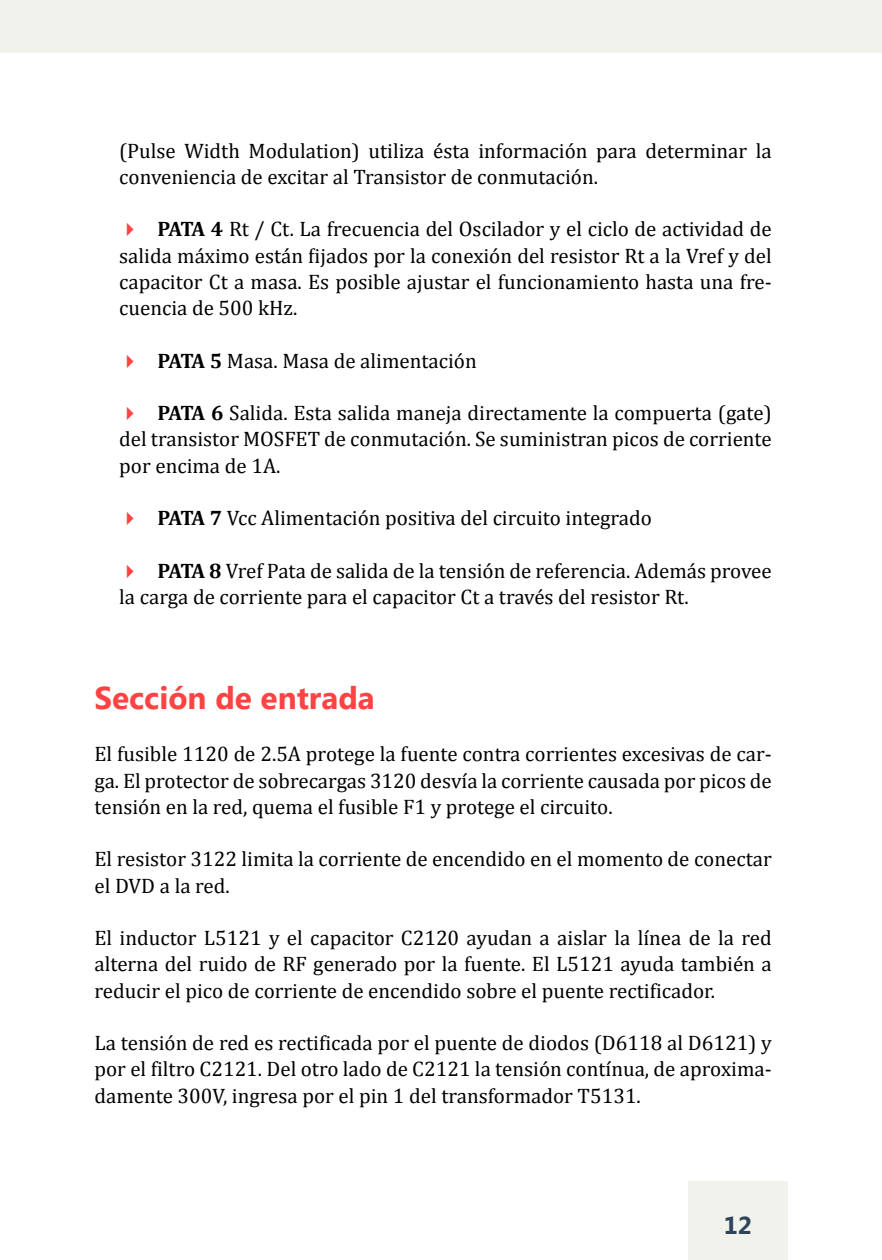
<style>
.page{position:relative;width:882px;height:1260px;background:#fff}
.page>*{position:absolute;margin:0;border:0;box-sizing:border-box;transform-origin:0 0}
.t1{font:700 31.5px "Segoe UI";color:#ff4242}
.t2{font:700 24.5px "Segoe UI";color:#2f435b}
.t3{font:21px/26.2px "Cambria";color:#000;text-align:justify}
.s1{font-weight:700}
</style>
<div class="page">
<div style="left:688px;top:1181px;width:100px;height:79px;background:#f0f2eb"></div>
<div style="left:0;top:0;width:882px;height:52px;background:#f0f2eb"></div>
<p class="t3" style="left:119px;top:137px;width:654px">(Pulse Width Modulation) utiliza ésta información para determinar la conveniencia de excitar al Transistor de conmutación.</p>
<p class="t3" style="left:119px;top:216px;width:654px;text-indent:38px"><span class="s1">PATA 4</span> Rt / Ct. La frecuencia del Oscilador y el ciclo de actividad de salida máximo están fijados por la conexión del resistor Rt a la Vref y del capacitor Ct a masa. Es posible ajustar el funcionamiento hasta una fre&shy;cuencia de 500 kHz.</p>
<p class="t3" style="left:158px;top:347px;width:321px"><span class="s1">PATA 5</span> Masa. Masa de alimentación</p>
<p class="t3" style="left:119px;top:400px;width:654px;text-indent:38px"><span class="s1">PATA 6</span> Salida. Esta salida maneja directamente la compuerta (gate) del transistor MOSFET de conmutación. Se suministran picos de corriente por encima de 1A.</p>
<p class="t3" style="left:158px;top:505px;width:496px"><span class="s1">PATA 7</span> Vcc Alimentación positiva del circuito integrado</p>
<p class="t3" style="left:119px;top:557px;width:654px;text-indent:38px"><span class="s1">PATA 8</span> Vref Pata de salida de la tensión de referencia. Además provee la carga de corriente para el capacitor Ct a través del resistor Rt.</p>
<h1 class="t1" style="left:94px;top:675px;width:282px">Sección de entrada</h1>
<p class="t3" style="left:94px;top:741px;width:679px">El fusible 1120 de 2.5A protege la fuente contra corrientes excesivas de car&shy;ga. El protector de sobrecargas 3120 desvía la corriente causada por picos de tensión en la red, quema el fusible F1 y protege el circuito.</p>
<p class="t3" style="left:94px;top:846px;width:679px">El resistor 3122 limita la corriente de encendido en el momento de conectar el DVD a la red.</p>
<p class="t3" style="left:94px;top:925px;width:679px">El inductor L5121 y el capacitor C2120 ayudan a aislar la línea de la red alterna del ruido de RF generado por la fuente. El L5121 ayuda también a reducir el pico de corriente de encendido sobre el puente rectificador.</p>
<p class="t3" style="left:94px;top:1030px;width:679px">La tensión de red es rectificada por el puente de diodos (D6118 al D6121) y por el filtro C2121. Del otro lado de C2121 la tensión contínua, de aproxima&shy;damente 300V, ingresa por el pin 1 del transformador T5131.</p>
<p class="t2" style="left:724px;top:1208px;width:30px">12</p>
</div>
